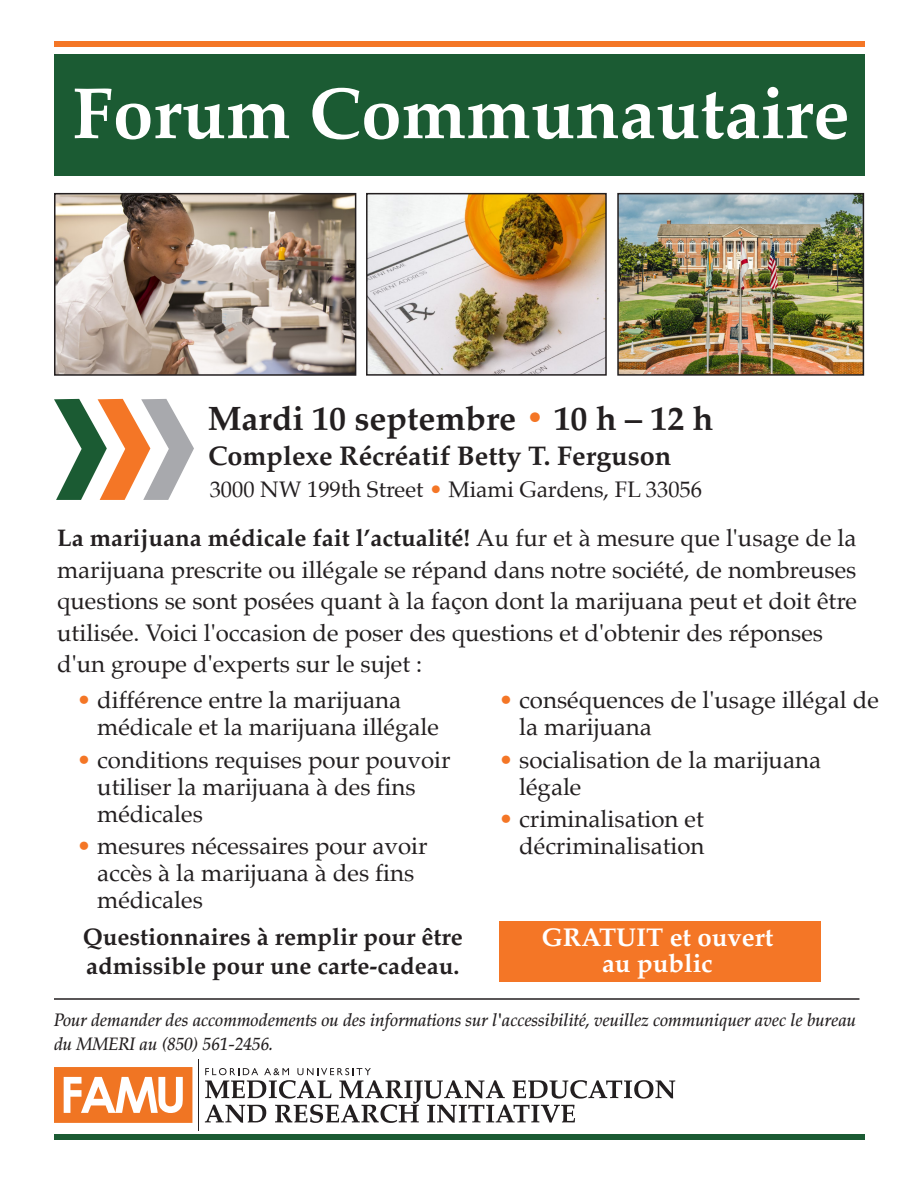
<style>
.page{position:relative;width:918px;height:1188px;background:#fff}
.page>*{position:absolute;margin:0;border:0;box-sizing:border-box;transform-origin:0 0}
.t1{font:700 72.6px "Palatino";color:#fff}
.t2{font:700 33.9px "Palatino";color:#231f20}
.t3{font:700 27px "Palatino";color:#231f20}
.t4{font:700 25.65px/26.5px "Palatino";color:#fff;text-align:center}
.t5{font:24px/27px "Palatino";color:#231f20}
.t6{font:700 24px/28.5px "Palatino";color:#231f20}
.t7{font:22.5px "Palatino";color:#231f20}
.t8{font:italic 500 18px/24px "Palatino";color:#231f20;scale:.95 1}
.s1{color:#f47626}
.s2{font-weight:700}
</style>
<div class="page">
<div style="left:54px;top:54px;width:810px;height:121px;background:#1b5b33"></div>
<div style="left:54px;top:1134px;width:810px;height:5px;background:#1b5b33"></div>
<div style="left:54px;top:41px;width:810px;height:6px;background:#f47626"></div>
<img style="left:57px;top:196px;width:296px;height:177px">
<div style="left:54px;top:193px;width:302px;height:183px;border:2px solid #231f20"></div>
<img style="left:620px;top:196px;width:241px;height:177px">
<div style="left:617px;top:193px;width:247px;height:183px;border:2px solid #231f20"></div>
<img style="left:369px;top:196px;width:235px;height:177px">
<div style="left:366px;top:193px;width:241px;height:183px;border:2px solid #231f20"></div>
<svg style="left:54px;top:399px;width:140px;height:101px"></svg>
<hr style="left:54px;top:998px;width:805px;height:2px;background:#231f20">
<div style="left:500px;top:921px;width:321px;height:61px;background:#f47626"></div>
<svg style="left:54px;top:1067px;width:138px;height:56px"></svg>
<hr style="left:198px;top:1059px;width:1px;height:72px;background:#231f20">
<svg style="left:205px;top:1068px;width:470px;height:55px"></svg>
<h1 class="t1" style="left:73px;top:79px;width:778px">Forum Communautaire</h1>
<h2 class="t2" style="left:208px;top:402px;width:507px">Mardi 10 septembre <span class="s1">•</span> 10 h – 12 h</h2>
<p class="t3" style="left:208px;top:443px;width:465px">Complexe récréatif Betty T. Ferguson</p>
<p class="t7" style="left:210px;top:479px;width:494px">3000 NW 199th Street <span class="s1">•</span> Miami Gardens, FL 33056</p>
<p class="t5" style="left:57px;top:524px;width:801px;line-height:31.5px"><span class="s2">La marijuana médicale fait l’actualité!</span> Au fur et à mesure que l'usage de la marijuana prescrite ou illégale se répand dans notre société, de nombreuses questions se sont posées quant à la façon dont la marijuana peut et doit être utilisée. Voici l'occasion de poser des questions et d'obtenir des réponses d'un groupe d'experts sur le sujet :</p>
<p class="t5" style="left:97px;top:688px;width:343px;text-indent:-20px"><span class="s1">•</span> différence entre la marijuana médicale et la marijuana illégale</p>
<p class="t5" style="left:97px;top:747px;width:355px;text-indent:-20px"><span class="s1">•</span> conditions requises pour pouvoir utiliser la marijuana à des fins médicales</p>
<p class="t5" style="left:97px;top:834px;width:332px;text-indent:-20px"><span class="s1">•</span> mesures nécessaires pour avoir accès à la marijuana à des fins médicales</p>
<p class="t6" style="left:83px;top:925px;width:381px">Questionnaires à remplir pour être admissible pour une carte-cadeau.</p>
<p class="t5" style="left:519px;top:688px;width:361px;text-indent:-20px"><span class="s1">•</span> conséquences de l'usage illégal de la marijuana</p>
<p class="t5" style="left:519px;top:747px;width:303px;text-indent:-20px"><span class="s1">•</span> socialisation de la marijuana légale</p>
<p class="t5" style="left:499px;top:807px;width:207px;text-align:right"><span class="s1">•</span> criminalisation et décriminalisation</p>
<p class="t4" style="left:542px;top:925px;width:233px">GraTuiT et ouvert au public</p>
<p class="t8" style="left:54px;top:1010px;width:846px">Pour demander des accommodements ou des informations sur l'accessibilité, veuillez communiquer avec le bureau du MMERI au (850) 561-2456.</p>
</div>
